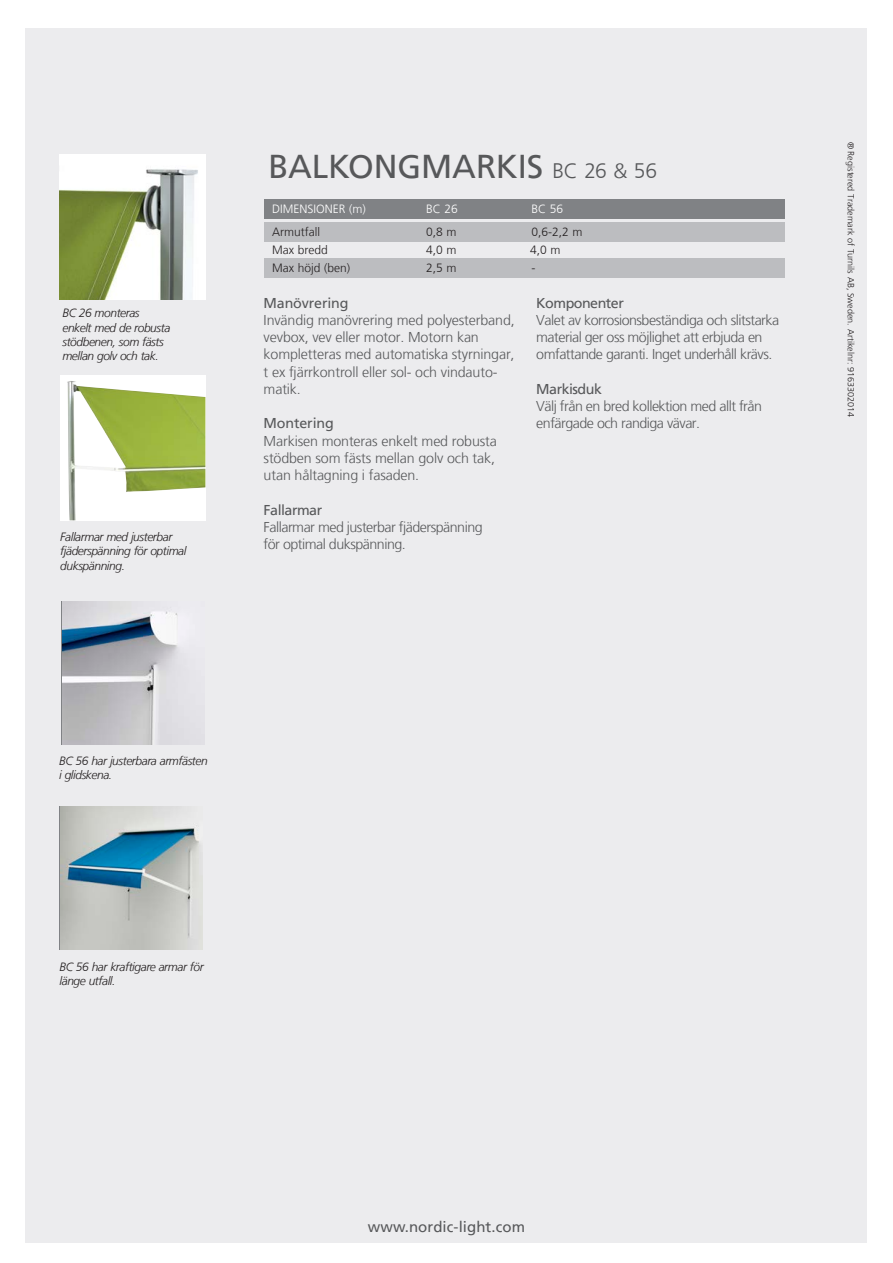
<style>
.page{position:relative;width:893px;height:1263px;background:#fff}
.page>*{position:absolute;margin:0;border:0;box-sizing:border-box;transform-origin:0 0}
.t1{font:33px "Frutiger LT";letter-spacing:-.005em;color:#57585a}
.t2{font:15px "Frutiger LT";letter-spacing:.005em;color:#57585a}
.t3{font:300 14.25px/17.2px "Frutiger LT";letter-spacing:-.01em;color:#57585a}
.t4{font:300 14.25px/17.2px "Frutiger LT";letter-spacing:-.035em;color:#57585a}
.t5{font:14.25px "Frutiger LT";letter-spacing:-.035em;color:#57585a}
.t6{font:14.25px "Frutiger LT";letter-spacing:-.01em;color:#57585a}
.t7{font:italic 300 12px/14.2px "Frutiger LT";letter-spacing:-.035em;color:#231f20}
.t8{font:300 12px "Frutiger LT";color:#231f20}
.t9{font:300 12px "Frutiger LT";color:#fff}
.t10{font:300 9px "Frutiger LT";color:#231f20}
.s1{font-weight:300;font-size:21px}
</style>
<div class="page">
<div style="left:26px;top:28px;width:841px;height:1214px;background:#ececee"></div>
<div style="left:264px;top:222px;width:520px;height:20px;background:#bcbdc0"></div>
<div style="left:264px;top:199px;width:520px;height:19px;background:#808285"></div>
<div style="left:264px;top:258px;width:520px;height:20px;background:#bcbdc0"></div>
<img style="left:60px;top:154px;width:145px;height:146px">
<div style="left:60px;top:375px;width:145px;height:145px;background:#fff"></div>
<img style="left:67px;top:381px;width:138px;height:139px">
<img style="left:63px;top:602px;width:142px;height:143px">
<img style="left:61px;top:806px;width:142px;height:143px">
<p class="t7" style="left:62px;top:306px;width:79px">BC 26 monteras</p>
<p class="t7" style="left:62px;top:320px;width:109px">enkelt med de robusta</p>
<p class="t7" style="left:62px;top:335px;width:103px">stödbenen, som fästs</p>
<p class="t7" style="left:62px;top:349px;width:98px">mellan golv och tak.</p>
<p class="t7" style="left:60px;top:530px;width:114px">Fallarmar med justerbar</p>
<p class="t7" style="left:60px;top:544px;width:128px">fjäderspänning för optimal dukspänning.</p>
<p class="t1" style="left:269px;top:147px;width:390px">BALKONGMARKIS <span class="s1">BC 26 &amp; 56</span></p>
<p class="t9" style="left:272px;top:202px;width:95px">DIMENSIONER (m)</p>
<p class="t9" style="left:426px;top:202px;width:33px">BC 26</p>
<p class="t9" style="left:531px;top:202px;width:33px">BC 56</p>
<p class="t8" style="left:272px;top:225px;width:49px">Armutfall</p>
<p class="t8" style="left:426px;top:225px;width:32px">0,8 m</p>
<p class="t8" style="left:531px;top:225px;width:53px">0,6-2,2 m</p>
<p class="t8" style="left:272px;top:243px;width:57px">Max bredd</p>
<p class="t8" style="left:426px;top:243px;width:32px">4,0 m</p>
<p class="t8" style="left:530px;top:243px;width:32px">4,0 m</p>
<p class="t8" style="left:272px;top:261px;width:80px">Max höjd (ben)</p>
<p class="t8" style="left:426px;top:261px;width:32px">2,5 m</p>
<p class="t8" style="left:531px;top:261px;width:5px">-</p>
<p class="t6" style="left:264px;top:294px;width:86px">Manövrering</p>
<p class="t3" style="left:264px;top:311px;width:253px">Invändig manövrering med polyesterband,</p>
<p class="t3" style="left:264px;top:329px;width:217px">vevbox, vev eller motor. Motorn kan</p>
<p class="t3" style="left:264px;top:346px;width:252px">kompletteras med automatiska styrningar,</p>
<p class="t3" style="left:264px;top:363px;width:235px">t ex fjärrkontroll eller sol- och vindauto&shy;matik.</p>
<p class="t6" style="left:264px;top:415px;width:72px">Montering</p>
<p class="t3" style="left:264px;top:432px;width:235px">Markisen monteras enkelt med robusta stödben som fästs mellan golv och tak, utan håltagning i fasaden.</p>
<p class="t5" style="left:264px;top:501px;width:60px">Fallarmar</p>
<p class="t4" style="left:264px;top:518px;width:221px">Fallarmar med justerbar fjäderspänning</p>
<p class="t4" style="left:264px;top:536px;width:144px">för optimal dukspänning.</p>
<p class="t5" style="left:536px;top:294px;width:89px">Komponenter</p>
<p class="t4" style="left:536px;top:311px;width:244px">Valet av korrosionsbeständiga och slitstarka</p>
<p class="t4" style="left:536px;top:329px;width:238px">material ger oss möjlighet att erbjuda en omfattande garanti. Inget underhåll krävs.</p>
<p class="t5" style="left:536px;top:381px;width:67px">Markisduk</p>
<p class="t4" style="left:536px;top:398px;width:227px">Välj från en bred kollektion med allt från enfärgade och randiga vävar.</p>
<p class="t10" style="left:856px;top:142px;width:277px;rotate:90deg">® Registered Trademark of Turnils AB, Sweden. Artikelnr: 9163302014</p>
<p class="t7" style="left:59px;top:754px;width:150px">BC 56 har justerbara armfästen i glidskena.</p>
<p class="t7" style="left:60px;top:959px;width:146px">BC 56 har kraftigare armar för länge utfall.</p>
<p class="t2" style="left:368px;top:1218px;width:159px">www.nordic-light.com</p>
</div>
